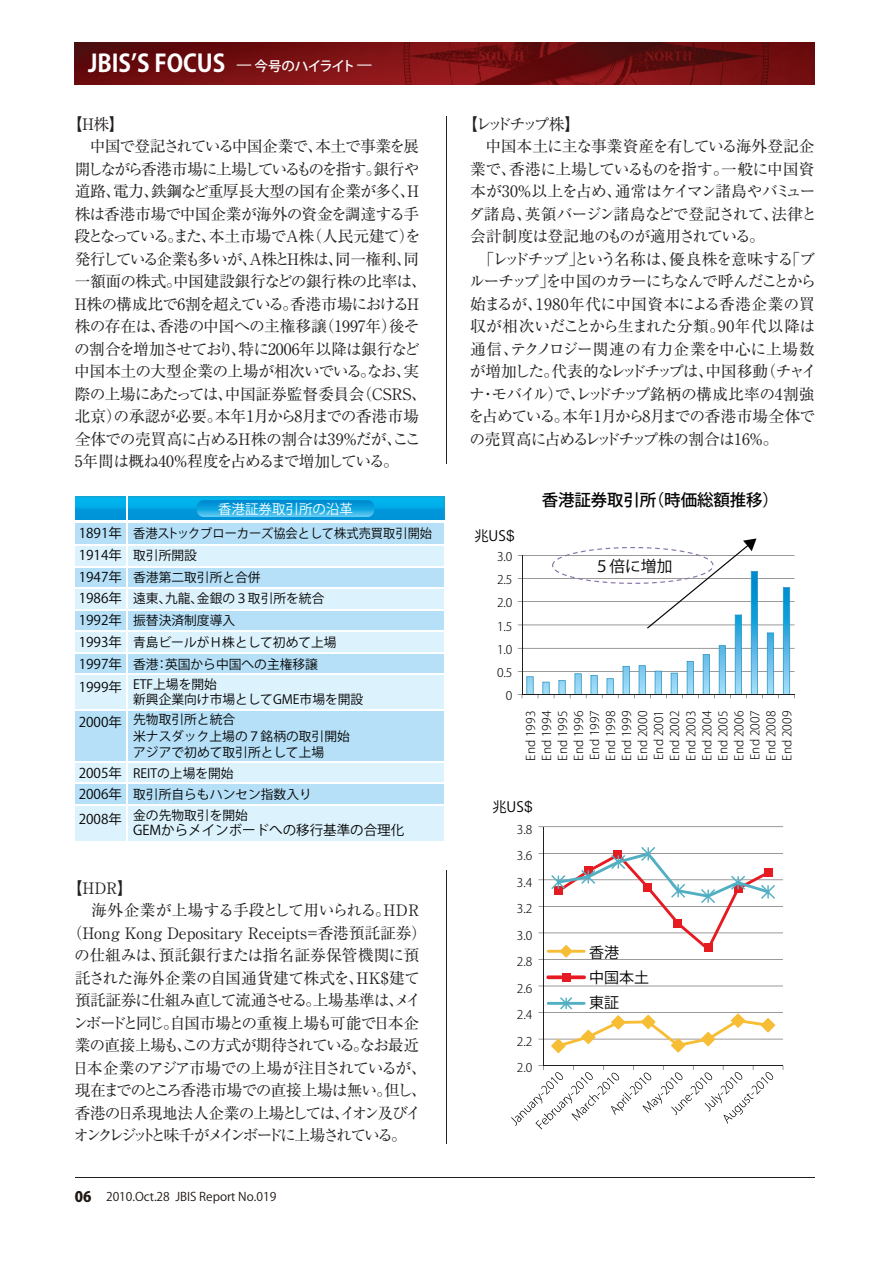
<style>
.page{position:relative;width:893px;height:1263px;background:#fff}
.page>*{position:absolute;margin:0;border:0;box-sizing:border-box;transform-origin:0 0}
.t1{font:24px "Koz Go Pro Bold 90 pv RKSJ H";color:#fff;scale:.95 1}
.t2{font:16.5px "Koz Go Pro Medium 90 pv RKSJ H";letter-spacing:-.01em;color:#030303}
.t3{font:15.75px/22.5px "Ryumin Pro Regular 90 pv RKSJ H";letter-spacing:-.045em;color:#231f20}
.t4{font:15.75px "Ryumin Pro Regular 90 pv RKSJ H";letter-spacing:-.065em;color:#231f20}
.t5{font:15.75px "Ryumin Pro Regular 90 pv RKSJ H";letter-spacing:-.01em;color:#231f20}
.t6{font:15.75px "Ryumin Pro Regular 90 pv RKSJ H";letter-spacing:-.18em;color:#231f20}
.t7{font:15.75px "Ryumin Pro Regular 90 pv RKSJ H";letter-spacing:-.105em;color:#231f20}
.t8{font:15.75px "Ryumin Pro Regular 90 pv RKSJ H";letter-spacing:-.005em;color:#231f20}
.t9{font:15.75px "Ryumin Pro Regular 90 pv RKSJ H";letter-spacing:-.075em;color:#231f20}
.t10{font:15.75px "Ryumin Pro Regular 90 pv RKSJ H";letter-spacing:.005em;color:#231f20}
.t11{font:15.75px "Koz Go Pro Regular 90 pv RKSJ H";color:#030303}
.t12{font:15px/24.9px "Koz Go Pro Regular 90 pv RKSJ H";color:#030303}
.t13{font:14.1px "Koz Go Pro Regular 90 pv RKSJ H";color:#030303}
.t14{font:13.5px "Koz Go Pro Regular 90 pv RKSJ H";color:#030303}
.t15{font:13.5px "Koz Go Pro Regular 90 pv RKSJ H";color:#fff}
.t16{font:12.75px/21.9px "Koz Go Pro Regular 90 pv RKSJ H";color:#030303}
.t17{font:12.75px "Koz Go Pro Regular 90 pv RKSJ H";color:#030303;scale:.96 1}
.t18{font:12px/16px "Koz Go Pro Light 90 pv RKSJ H";color:#030303;text-align:justify}
.t19{font:12px "Koz Go Pro Regular 90 pv RKSJ H";color:#211814}
.s1{font-family:"Koz Go Pro Medium 90 pv RKSJ H";font-size:13.5px}
.s2{font-size:13.5px}
.s3{font-size:12.75px}
.s4{font-family:"Koz Go Pro Heavy 90 pv RKSJ H";font-size:14.4px}
.s5{font-family:"Hira Kaku Pro W3 90 pv RKSJ H"}
</style>
<div class="page">
<img style="left:75px;top:42px;width:739px;height:43px">
<hr style="left:75px;top:1177px;width:740px;height:1px;background:#231f20">
<hr style="left:446px;top:116px;width:1px;height:348px;background:#231f20">
<hr style="left:446px;top:870px;width:1px;height:273px;background:#231f20">
<svg style="left:75px;top:496px;width:369px;height:24px"></svg>
<div style="left:74px;top:521px;width:370px;height:24px;background:#b6e0f7"></div>
<div style="left:74px;top:545px;width:370px;height:22px;background:#dcf2fc"></div>
<div style="left:74px;top:567px;width:370px;height:21px;background:#b6e0f7"></div>
<div style="left:74px;top:588px;width:370px;height:22px;background:#dcf2fc"></div>
<div style="left:74px;top:610px;width:370px;height:21px;background:#b6e0f7"></div>
<div style="left:74px;top:631px;width:370px;height:22px;background:#dcf2fc"></div>
<div style="left:74px;top:653px;width:370px;height:21px;background:#b6e0f7"></div>
<div style="left:74px;top:674px;width:370px;height:36px;background:#dcf2fc"></div>
<div style="left:74px;top:710px;width:370px;height:52px;background:#b6e0f7"></div>
<div style="left:74px;top:762px;width:370px;height:21px;background:#dcf2fc"></div>
<div style="left:74px;top:783px;width:370px;height:22px;background:#b6e0f7"></div>
<div style="left:74px;top:805px;width:370px;height:36px;background:#dcf2fc"></div>
<hr style="left:126px;top:496px;width:2px;height:346px;background:#fff">
<hr style="left:73px;top:520px;width:372px;height:3px;background:#fff">
<hr style="left:73px;top:544px;width:372px;height:2px;background:#fff">
<hr style="left:73px;top:566px;width:372px;height:1px;background:#fff">
<hr style="left:73px;top:587px;width:372px;height:2px;background:#fff">
<hr style="left:73px;top:609px;width:372px;height:1px;background:#fff">
<hr style="left:73px;top:631px;width:372px;height:1px;background:#fff">
<hr style="left:73px;top:652px;width:372px;height:2px;background:#fff">
<hr style="left:73px;top:674px;width:372px;height:1px;background:#fff">
<hr style="left:73px;top:709px;width:372px;height:2px;background:#fff">
<hr style="left:73px;top:761px;width:372px;height:1px;background:#fff">
<hr style="left:73px;top:783px;width:372px;height:1px;background:#fff">
<hr style="left:73px;top:804px;width:372px;height:2px;background:#fff">
<hr style="left:73px;top:496px;width:2px;height:346px;background:#fff">
<svg style="left:197px;top:500px;width:177px;height:17px"></svg>
<svg style="left:518px;top:538px;width:277px;height:160px"></svg>
<hr style="left:543px;top:1039px;width:240px;height:1px;background:#231f20">
<hr style="left:543px;top:1012px;width:240px;height:1px;background:#231f20">
<hr style="left:543px;top:986px;width:240px;height:1px;background:#231f20">
<hr style="left:543px;top:959px;width:240px;height:1px;background:#231f20">
<hr style="left:543px;top:933px;width:240px;height:1px;background:#231f20">
<hr style="left:543px;top:906px;width:240px;height:1px;background:#231f20">
<hr style="left:543px;top:880px;width:240px;height:1px;background:#231f20">
<hr style="left:543px;top:853px;width:240px;height:1px;background:#231f20">
<hr style="left:543px;top:827px;width:240px;height:1px;background:#231f20">
<hr style="left:543px;top:827px;width:1px;height:239px;background:#231f20">
<hr style="left:543px;top:1065px;width:240px;height:1px;background:#231f20">
<hr style="left:547px;top:950px;width:38px;height:3px;background:#f6bd35">
<svg style="left:546px;top:975px;width:40px;height:4px"></svg>
<hr style="left:547px;top:1002px;width:38px;height:3px;background:#52afc3">
<svg style="left:551px;top:997px;width:224px;height:56px"></svg>
<svg style="left:511px;top:1065px;width:263px;height:64px"></svg>
<div style="left:562px;top:973px;width:9px;height:9px;background:#e51b21"></div>
<svg style="left:551px;top:847px;width:224px;height:111px"></svg>
<h1 class="t1" style="left:88px;top:54px;width:301px">JBISʼS FOCUS <span class="s1">̶ 今号のハイライト̶</span></h1>
<p class="t3" style="left:74px;top:115px;width:354px;text-indent:-7px">【H株】<br>　中国で登記されている中国企業で、本土で事業を展開しながら香港市場に上場しているものを指す。銀行や道路、電力、鉄鋼など重厚長大型の国有企業が多く、H株は香港市場で中国企業が海外の資金を調達する手段となっている。また、本土市場でA株（人民元建て）を発行している企業も多いが、A株とH株は、同一権利、同一額面の株式。中国建設銀行などの銀行株の比率は、<br>H株の構成比で6割を超えている。香港市場におけるH株の存在は、香港の中国への主権移譲（1997年）後その割合を増加させており、特に2006年以降は銀行など中国本土の大型企業の上場が相次いでいる。なお、実際の上場にあたっては、中国証券監督委員会（CSRS、北京）の承認が必要。本年1月から8月までの香港市場全体での売買高に占めるH株の割合は39%だが、ここ<br>5年間は概ね40％程度を占めるまで増加している。</p>
<p class="t3" style="left:469px;top:115px;width:350px;text-indent:-6px">【レッドチップ株】<br>　中国本土に主な事業資産を有している海外登記企業で、香港に上場しているものを指す。一般に中国資本が30%以上を占め、通常はケイマン諸島やバミューダ諸島、英領バージン諸島などで登記されて、法律と会計制度は登記地のものが適用されている。<br>　｢レッドチップ｣という名称は、優良株を意味する「ブルーチップ」を中国のカラーにちなんで呼んだことから始まるが、1980年代に中国資本による香港企業の買収が相次いだことから生まれた分類。90年代以降は通信、テクノロジー関連の有力企業を中心に上場数が増加した。代表的なレッドチップは、中国移動（チャイナ・モバイル）で、レッドチップ銘柄の構成比率の4割強を占めている。本年1月から8月までの香港市場全体での売買高に占めるレッドチップ株の割合は16%。</p>
<p class="t15" style="left:218px;top:504px;width:136px">香港証券取引所の沿革</p>
<p class="t17" style="left:79px;top:528px;width:370px"><span class="s2">1891年</span> 香港ストックブローカーズ協会として株式売買取引開始</p>
<p class="t14" style="left:79px;top:550px;width:120px">1914年 <span class="s3">取引所開設</span></p>
<p class="t16" style="left:79px;top:568px;width:259px"><span class="s2">1947年</span> 香港第二取引所と合併<br><span class="s2">1986年</span> 遠東、九龍、金銀の３取引所を統合<br><span class="s2">1992年</span> 振替決済制度導入<br><span class="s2">1993年</span> 青島ビールがＨ株として初めて上場<br><span class="s2">1997年</span> 香港：英国から中国への主権移譲</p>
<p class="t16" style="left:133px;top:679px;width:232px;line-height:15px;text-indent:-54px"><span class="s2">1999年</span> ETF上場を開始<br>新興企業向け市場としてGME市場を開設</p>
<p class="t16" style="left:133px;top:713px;width:218px;line-height:16.5px;text-indent:-54px"><span class="s2">2000年</span> 先物取引所と統合<br>米ナスダック上場の７銘柄の取引開始アジアで初めて取引所として上場</p>
<p class="t16" style="left:79px;top:764px;width:235px;line-height:21.1px"><span class="s2">2005年</span> REITの上場を開始<br><span class="s2">2006年</span> 取引所自らもハンセン指数入り<br><span class="s2">2008年</span> 金の先物取引を開始</p>
<p class="t14" style="left:133px;top:825px;width:272px">GEMからメインボードへの移行基準の合理化</p>
<p class="t3" style="left:67px;top:879px;width:68px">【HDR】</p>
<p class="t8" style="left:75px;top:905px;width:346px">　海外企業が上場する手段として用いられる。HDR</p>
<p class="t5" style="left:67px;top:927px;width:362px">（Hong Kong Depositary Receipts=香港預託証券）</p>
<p class="t10" style="left:74px;top:950px;width:346px">の仕組みは、預託銀行または指名証券保管機関に預</p>
<p class="t3" style="left:75px;top:969px;width:347px">託された海外企業の自国通貨建て株式を、HK$建て</p>
<p class="t3" style="left:75px;top:991px;width:348px">預託証券に仕組み直して流通させる。上場基準は、メイ</p>
<p class="t7" style="left:73px;top:1017px;width:348px">ンボードと同じ。自国市場との重複上場も可能で日本企</p>
<p class="t3" style="left:75px;top:1036px;width:346px">業の直接上場も、この方式が期待されている。なお最近</p>
<p class="t9" style="left:73px;top:1062px;width:356px">日本企業のアジア市場での上場が注目されているが、</p>
<p class="t4" style="left:75px;top:1085px;width:354px">現在までのところ香港市場での直接上場は無い。但し、</p>
<p class="t4" style="left:75px;top:1107px;width:348px">香港の日系現地法人企業の上場としては、イオン及びイ</p>
<p class="t6" style="left:74px;top:1130px;width:335px">オンクレジットと味千がメインボードに上場されている。</p>
<p class="t19" style="left:75px;top:1192px;width:203px"><span class="s4">06</span> 2010.Oct.28 JBIS Report No.019</p>
<p class="t13" style="left:474px;top:531px;width:42px">兆US<span class="s5">$</span></p>
<p class="t18" style="left:497px;top:550px;width:17px">3.0</p>
<p class="t18" style="left:497px;top:573px;width:17px">2.5</p>
<p class="t18" style="left:497px;top:597px;width:17px">2.0</p>
<p class="t18" style="left:497px;top:620px;width:17px">1.5</p>
<p class="t18" style="left:497px;top:643px;width:17px">1.0</p>
<p class="t18" style="left:497px;top:666px;width:17px">0.5</p>
<p class="t18" style="left:506px;top:689px;width:8px">0</p>
<p class="t2" style="left:542px;top:494px;width:239px">香港証券取引所（時価総額推移）</p>
<p class="t11" style="left:594px;top:560px;width:80px">５倍に増加</p>
<p class="t18" style="left:524px;top:761px;width:52px;rotate:-90deg">End 1993<br>End 1994<br>End 1995<br>End 1996<br>End 1997<br>End 1998<br>End 1999<br>End 2000<br>End 2001<br>End 2002<br>End 2003<br>End 2004<br>End 2005<br>End 2006<br>End 2007<br>End 2008<br>End 2009</p>
<p class="t13" style="left:492px;top:801px;width:99px">兆US<span class="s5">$</span>　　　　</p>
<p class="t18" style="left:517px;top:823px;width:17px">3.8</p>
<p class="t18" style="left:517px;top:849px;width:17px">3.6</p>
<p class="t18" style="left:517px;top:876px;width:17px">3.4</p>
<p class="t18" style="left:517px;top:902px;width:17px">3.2</p>
<p class="t18" style="left:517px;top:929px;width:17px">3.0</p>
<p class="t18" style="left:517px;top:955px;width:17px">2.8</p>
<p class="t18" style="left:517px;top:982px;width:17px">2.6</p>
<p class="t18" style="left:517px;top:1008px;width:17px">2.4</p>
<p class="t18" style="left:517px;top:1035px;width:17px">2.2</p>
<p class="t18" style="left:517px;top:1061px;width:17px">2.0</p>
<p class="t12" style="left:589px;top:942px;width:61px">香港<br>中国本土東証</p>
</div>
